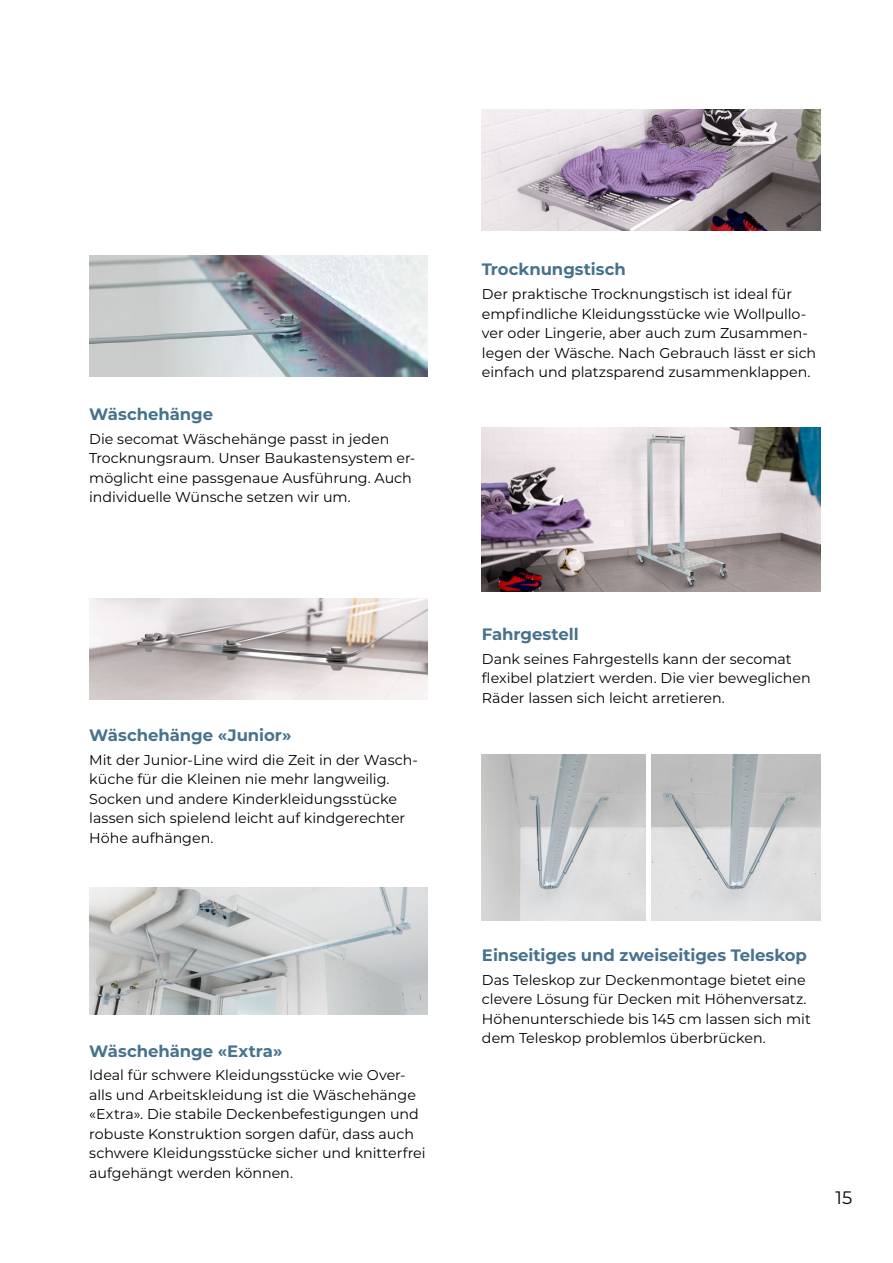
<style>
.page{position:relative;width:893px;height:1263px;background:#fff}
.page>*{position:absolute;margin:0;border:0;box-sizing:border-box;transform-origin:0 0}
.t1{font:18px "Montserrat";color:#000}
.t2{font:700 16.5px "Montserrat";color:#47728d}
.t3{font:14.25px/19.5px "Montserrat";color:#000}
</style>
<div class="page">
<img style="left:89px;top:888px;width:338px;height:126px">
<img style="left:89px;top:255px;width:338px;height:121px">
<img style="left:482px;top:109px;width:338px;height:121px">
<img style="left:89px;top:598px;width:338px;height:101px">
<img style="left:482px;top:754px;width:163px;height:166px">
<img style="left:651px;top:754px;width:169px;height:166px">
<img style="left:482px;top:427px;width:338px;height:165px">
<p class="t2" style="left:89px;top:402px;width:125px">Wäschehänge</p>
<p class="t3" style="left:89px;top:429px;width:328px">Die secomat Wäschehänge passt in jeden Trocknungsraum. Unser Baukastensystem er&shy;möglicht eine passgenaue Ausführung. Auch individuelle Wünsche setzen wir um.</p>
<p class="t2" style="left:89px;top:723px;width:204px">Wäschehänge «Junior»</p>
<p class="t3" style="left:89px;top:749px;width:330px">Mit der Junior-Line wird die Zeit in der Wasch&shy;küche für die Kleinen nie mehr langweilig.<br>Socken und andere Kinderkleidungsstücke lassen sich spielend leicht auf kindgerechter Höhe aufhängen.</p>
<p class="t2" style="left:89px;top:1039px;width:195px">Wäschehänge «Extra»</p>
<p class="t3" style="left:89px;top:1065px;width:338px">Ideal für schwere Kleidungsstücke wie Over&shy;alls und Arbeitskleidung ist die Wäschehänge «Extra». Die stabile Deckenbefestigungen und robuste Konstruktion sorgen dafür, dass auch schwere Kleidungsstücke sicher und knitterfrei aufgehängt werden können.</p>
<p class="t2" style="left:482px;top:258px;width:145px">Trocknungstisch</p>
<p class="t3" style="left:482px;top:284px;width:336px">Der praktische Trocknungstisch ist ideal für empfindliche Kleidungsstücke wie Wollpullo&shy;ver oder Lingerie, aber auch zum Zusammen&shy;legen der Wäsche. Nach Gebrauch lässt er sich einfach und platzsparend zusammenklappen.</p>
<p class="t2" style="left:482px;top:622px;width:98px">Fahrgestell</p>
<p class="t3" style="left:482px;top:648px;width:330px">Dank seines Fahrgestells kann der secomat flexibel platziert werden. Die vier beweglichen<br>Räder lassen sich leicht arretieren.</p>
<p class="t2" style="left:482px;top:943px;width:327px">Einseitiges und zweiseitiges Teleskop</p>
<p class="t3" style="left:482px;top:969px;width:330px">Das Teleskop zur Deckenmontage bietet eine clevere Lösung für Decken mit Höhenversatz.<br>Höhenunterschiede bis 145 cm lassen sich mit dem Teleskop problemlos überbrücken.</p>
<p class="t1" style="left:836px;top:1185px;width:18px">15</p>
</div>
